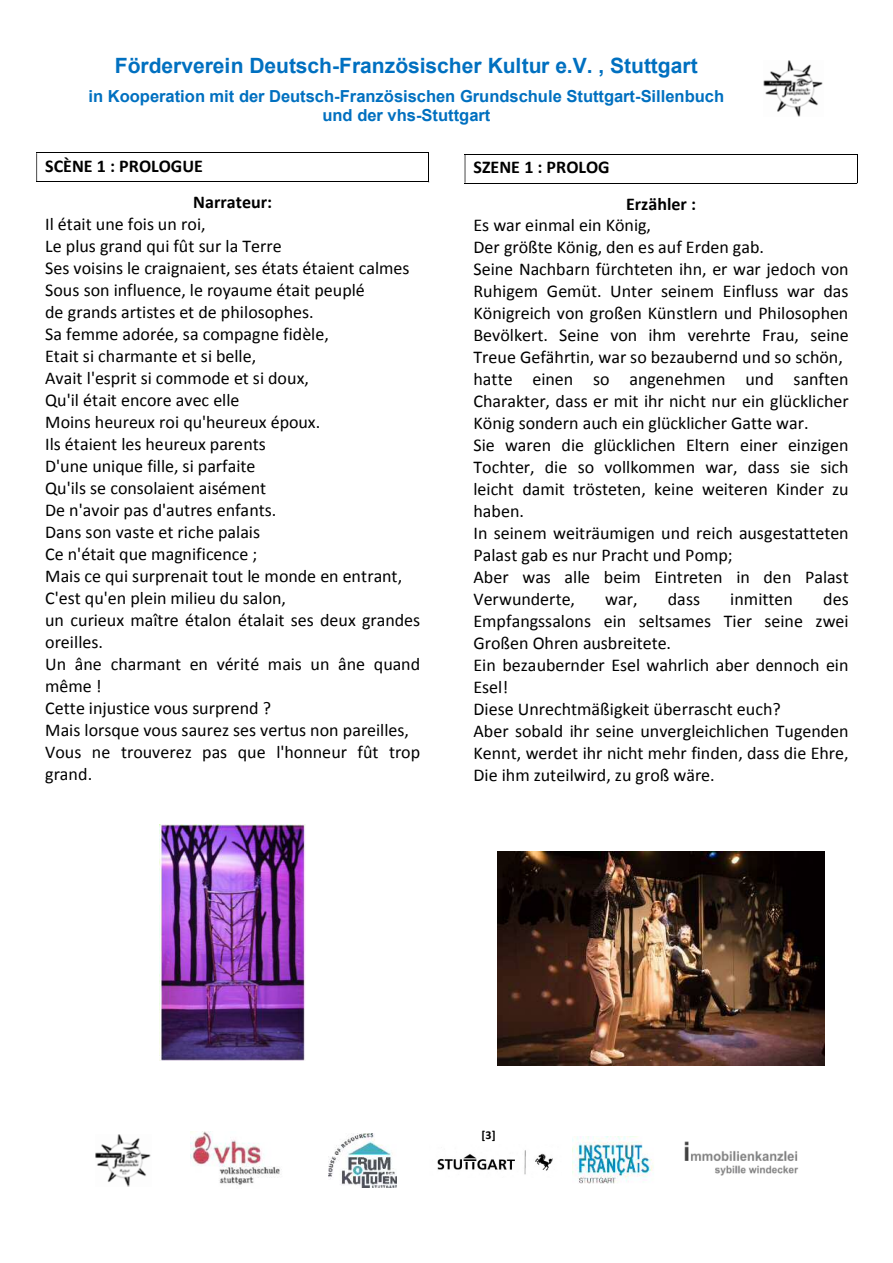
<style>
.page{position:relative;width:893px;height:1263px;background:#fff}
.page>*{position:absolute;margin:0;border:0;box-sizing:border-box;transform-origin:0 0}
.t1{font:700 21px "Arial";color:#0070c0}
.t2{font:18px/21.9px "Calibri";color:#000}
.t3{font:700 18px/36.6px "Calibri";color:#000}
.t4{font:700 16.5px/19px "Arial";color:#0070c0;text-align:center}
.t5{font:700 12px "Calibri";color:#000}
</style>
<div class="page">
<img style="left:763px;top:60px;width:60px;height:56px">
<img style="left:95px;top:1134px;width:56px;height:52px">
<img style="left:190px;top:1132px;width:91px;height:53px">
<img style="left:328px;top:1133px;width:68px;height:54px">
<img style="left:437px;top:1150px;width:116px;height:25px">
<img style="left:573px;top:1136px;width:81px;height:48px">
<img style="left:684px;top:1141px;width:115px;height:35px">
<hr style="left:36px;top:152px;width:392px;height:1px;background:#000">
<hr style="left:36px;top:182px;width:392px;height:1px;background:#000">
<svg style="left:36px;top:153px;width:1px;height:29px"></svg>
<svg style="left:428px;top:152px;width:1px;height:31px"></svg>
<hr style="left:464px;top:154px;width:392px;height:1px;background:#000">
<hr style="left:464px;top:183px;width:392px;height:1px;background:#000">
<svg style="left:464px;top:155px;width:1px;height:28px"></svg>
<img style="left:159px;top:824px;width:146px;height:236px">
<img style="left:497px;top:852px;width:327px;height:213px">
<p class="t1" style="left:115px;top:54px;width:584px">Förderverein Deutsch-Französischer Kultur e.V. , Stuttgart</p>
<p class="t4" style="left:88px;top:86px;width:637px">in Kooperation mit der Deutsch-Französischen Grundschule Stuttgart-Sillenbuch und der vhs-Stuttgart</p>
<p class="t3" style="left:193px;top:149px;width:80px;text-indent:-148px">SCÈNE 1 : PROLOGUE<br>Narrateur:</p>
<p class="t2" style="left:45px;top:215px;width:376px">Il était une fois un roi,<br>Le plus grand qui fût sur la Terre<br>Ses voisins le craignaient, ses états étaient calmes Sous son influence, le royaume était peuplé<br>de grands artistes et de philosophes.<br>Sa femme adorée, sa compagne fidèle,<br>Etait si charmante et si belle,<br>Avait l'esprit si commode et si doux,<br>Qu'il était encore avec elle<br>Moins heureux roi qu'heureux époux.<br>Ils étaient les heureux parents<br>D'une unique fille, si parfaite<br>Qu'ils se consolaient aisément<br>De n'avoir pas d'autres enfants.<br>Dans son vaste et riche palais<br>Ce n'était que magnificence ;<br>Mais ce qui surprenait tout le monde en entrant, C'est qu'en plein milieu du salon,<br>un curieux maître étalon étalait ses deux grandes oreilles.<br>Un âne charmant en vérité mais un âne quand même !<br>Cette injustice vous surprend ?<br>Mais lorsque vous saurez ses vertus non pareilles, Vous ne trouverez pas que l'honneur fût trop grand.</p>
<p class="t3" style="left:473px;top:150px;width:138px">SZENE 1 : PROLOG</p>
<p class="t3" style="left:626px;top:187px;width:71px">Erzähler :</p>
<p class="t2" style="left:473px;top:216px;width:377px">Es war einmal ein König,<br>Der größte König, den es auf Erden gab.<br>Seine Nachbarn fürchteten ihn, er war jedoch von Ruhigem Gemüt. Unter seinem Einfluss war das Königreich von großen Künstlern und Philosophen Bevölkert. Seine von ihm verehrte Frau, seine Treue Gefährtin, war so bezaubernd und so schön, hatte einen so angenehmen und sanften Charakter, dass er mit ihr nicht nur ein glücklicher König sondern auch ein glücklicher Gatte war.<br>Sie waren die glücklichen Eltern einer einzigen Tochter, die so vollkommen war, dass sie sich leicht damit trösteten, keine weiteren Kinder zu haben.<br>In seinem weiträumigen und reich ausgestatteten Palast gab es nur Pracht und Pomp;<br>Aber was alle beim Eintreten in den Palast Verwunderte,</p>
<p class="t2" style="left:473px;top:589px;width:377px;text-indent:350px">des Empfangssalons ein seltsames Tier seine zwei Großen Ohren ausbreitete.<br>Ein bezaubernder Esel wahrlich aber dennoch ein Esel!<br>Diese Unrechtmäßigkeit überrascht euch?<br>Aber sobald ihr seine unvergleichlichen Tugenden Kennt, werdet ihr nicht mehr finden, dass die Ehre, Die ihm zuteilwird, zu groß wäre.</p>
<p class="t2" style="left:605px;top:590px;width:34px">war,</p>
<p class="t2" style="left:667px;top:590px;width:34px">dass</p>
<p class="t2" style="left:730px;top:590px;width:64px">inmitten</p>
<p class="t5" style="left:481px;top:1130px;width:15px">[3]</p>
</div>
